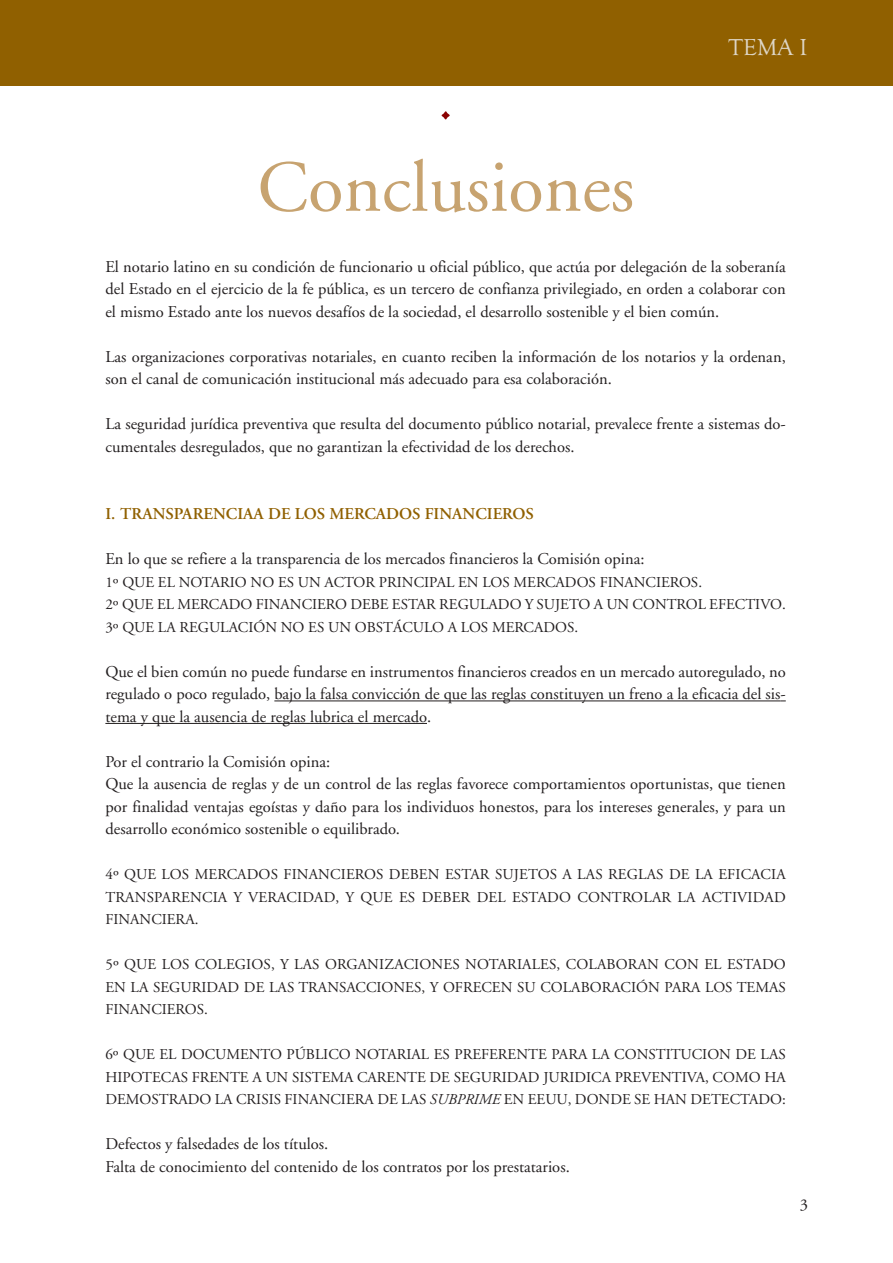
<style>
.page{position:relative;width:893px;height:1263px;background:#fff}
.page>*{position:absolute;margin:0;border:0;box-sizing:border-box;transform-origin:0 0}
.t1{font:72.75px "Adobe Garamond";color:#c7a370}
.t2{font:63px "Goudy Old Style T";color:#8b0202}
.t3{font:23.85px "Goudy Old Style T";color:#ded6c6}
.t4{font:16.5px/22.5px "Adobe Garamond";color:#231f20}
.t5{font:600 16.5px "Adobe Garamond";color:#906000}
.t6{font:15px/22.5px "Adobe Garamond";color:#231f20;text-align:justify}
.s1{font-style:italic}
</style>
<div class="page">
<hr style="left:274px;top:700px;width:506px;height:1px;background:#231f20">
<hr style="left:105px;top:723px;width:322px;height:1px;background:#231f20">
<div style="left:0;top:0;width:893px;height:85px;background:#906000"></div>
<h2 class="t2" style="left:438px;top:60px;width:17px">.</h2>
<h1 class="t1" style="left:257px;top:159px;width:378px">Conclusiones</h1>
<h3 class="t3" style="left:729px;top:33px;width:80px">TEMA I</h3>
<p class="t4" style="left:105px;top:256px;width:682px;text-align:justify">El notario latino en su condición de funcionario u oficial público, que actúa por delegación de la soberanía del Estado en el ejercicio de la fe pública, es un tercero de confianza privilegiado, en orden a colaborar con el mismo Estado ante los nuevos desafíos de la sociedad, el desarrollo sostenible y el bien común.</p>
<p class="t4" style="left:105px;top:346px;width:682px">Las organizaciones corporativas notariales, en cuanto reciben la información de los notarios y la ordenan, son el canal de comunicación institucional más adecuado para esa colaboración.</p>
<p class="t4" style="left:105px;top:414px;width:682px">La seguridad jurídica preventiva que resulta del documento público notarial, prevalece frente a sistemas do&shy;cumentales desregulados, que no garantizan la efectividad de los derechos.</p>
<p class="t5" style="left:105px;top:507px;width:430px">I. TRANSPARENCIAA DE LOS MERCADOS FINANCIEROS</p>
<p class="t4" style="left:105px;top:549px;width:541px">En lo que se refiere a la transparencia de los mercados financieros la Comisión opina:</p>
<p class="t6" style="left:105px;top:572px;width:682px;text-align:left">1º QUE EL NOTARIO NO ES UN ACTOR PRINCIPAL EN LOS MERCADOS FINANCIEROS.<br>2º QUE EL MERCADO FINANCIERO DEBE ESTAR REGULADO Y SUJETO A UN CONTROL EFECTIVO.<br>3º QUE LA REGULACIÓN NO ES UN OBSTÁCULO A LOS MERCADOS.</p>
<p class="t4" style="left:105px;top:661px;width:682px;text-align:justify">Que el bien común no puede fundarse en instrumentos financieros creados en un mercado autoregulado, no regulado o poco regulado, bajo la falsa convicción de que las reglas constituyen un freno a la eficacia del sis&shy;tema y que la ausencia de reglas lubrica el mercado.</p>
<p class="t4" style="left:105px;top:751px;width:682px">Por el contrario la Comisión opina:<br>Que la ausencia de reglas y de un control de las reglas favorece comportamientos oportunistas, que tienen por finalidad ventajas egoístas y daño para los individuos honestos, para los intereses generales, y para un desarrollo económico sostenible o equilibrado.</p>
<p class="t6" style="left:105px;top:864px;width:682px">4º QUE LOS MERCADOS FINANCIEROS DEBEN ESTAR SUJETOS A LAS REGLAS DE LA EFICACIA TRANSPARENCIA Y VERACIDAD, Y QUE ES DEBER DEL ESTADO CONTROLAR LA ACTIVIDAD FINANCIERA.</p>
<p class="t6" style="left:105px;top:954px;width:682px">5º QUE LOS COLEGIOS, Y LAS ORGANIZACIONES NOTARIALES, COLABORAN CON EL ESTADO EN LA SEGURIDAD DE LAS TRANSACCIONES, Y OFRECEN SU COLABORACIÓN PARA LOS TEMAS FINANCIEROS.</p>
<p class="t6" style="left:105px;top:1044px;width:682px">6º QUE EL DOCUMENTO PÚBLICO NOTARIAL ES PREFERENTE PARA LA CONSTITUCION DE LAS HIPOTECAS FRENTE A UN SISTEMA CARENTE DE SEGURIDAD JURIDICA PREVENTIVA, COMO HA DEMOSTRADO LA CRISIS FINANCIERA DE LAS <span class="s1">SUBPRIME</span> EN EEUU, DONDE SE HAN DETECTADO:</p>
<p class="t4" style="left:105px;top:1134px;width:466px">Defectos y falsedades de los títulos.<br>Falta de conocimiento del contenido de los contratos por los prestatarios.</p>
<p class="t4" style="left:800px;top:1194px;width:10px">3</p>
</div>
